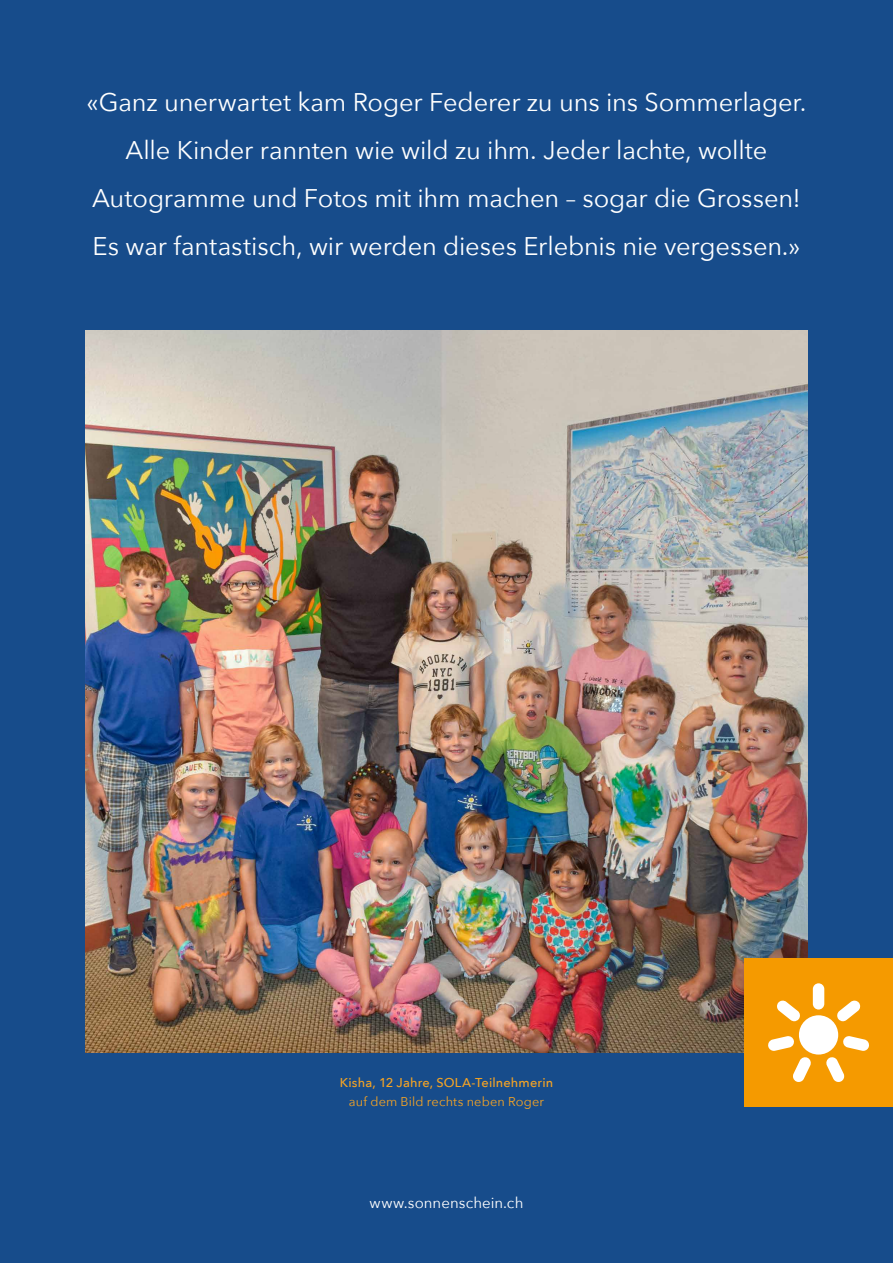
<style>
.page{position:relative;width:893px;height:1263px;background:#174c8b}
.page>*{position:absolute;margin:0;border:0;box-sizing:border-box;transform-origin:0 0}
.t1{font:25.5px/48px "Avenir Next";letter-spacing:-.01em;color:#fff;text-align:center}
.t2{font:15px "Avenir Next";letter-spacing:.005em;color:#fff}
.t3{font:500 12.75px "Avenir Next";letter-spacing:.015em;color:#f6a424}
.t4{font:12.75px "Avenir Next";letter-spacing:.01em;color:#f6a424}
</style>
<div class="page">
<img style="left:85px;top:330px;width:723px;height:723px">
<div style="left:744px;top:958px;width:149px;height:149px;background:#f59a00"></div>
<div style="left:799px;top:1015px;width:39px;height:39px;background:#fff;border-radius:50%"></div>
<div style="left:813px;top:983px;width:11px;height:26px;background:#fff;border-radius:6px"></div>
<svg style="left:777px;top:1000px;width:23px;height:21px"></svg>
<svg style="left:768px;top:1035px;width:44px;height:47px"></svg>
<svg style="left:825px;top:1035px;width:44px;height:47px"></svg>
<svg style="left:837px;top:1000px;width:24px;height:21px"></svg>
<p class="t1" style="left:87px;top:77px;width:721px">«Ganz unerwartet kam Roger Federer zu uns ins Sommerlager.<br>Alle Kinder rannten wie wild zu ihm. Jeder lachte, wollte Autogramme und Fotos mit ihm machen – sogar die Grossen!<br>Es war fantastisch, wir werden dieses Erlebnis nie vergessen.»</p>
<p class="t3" style="left:340px;top:1072px;width:215px">Kisha, 12 Jahre, SOLA-Teilnehmerin</p>
<p class="t4" style="left:349px;top:1091px;width:197px">auf dem Bild rechts neben Roger</p>
<p class="t2" style="left:370px;top:1190px;width:155px">www.sonnenschein.ch</p>
</div>
